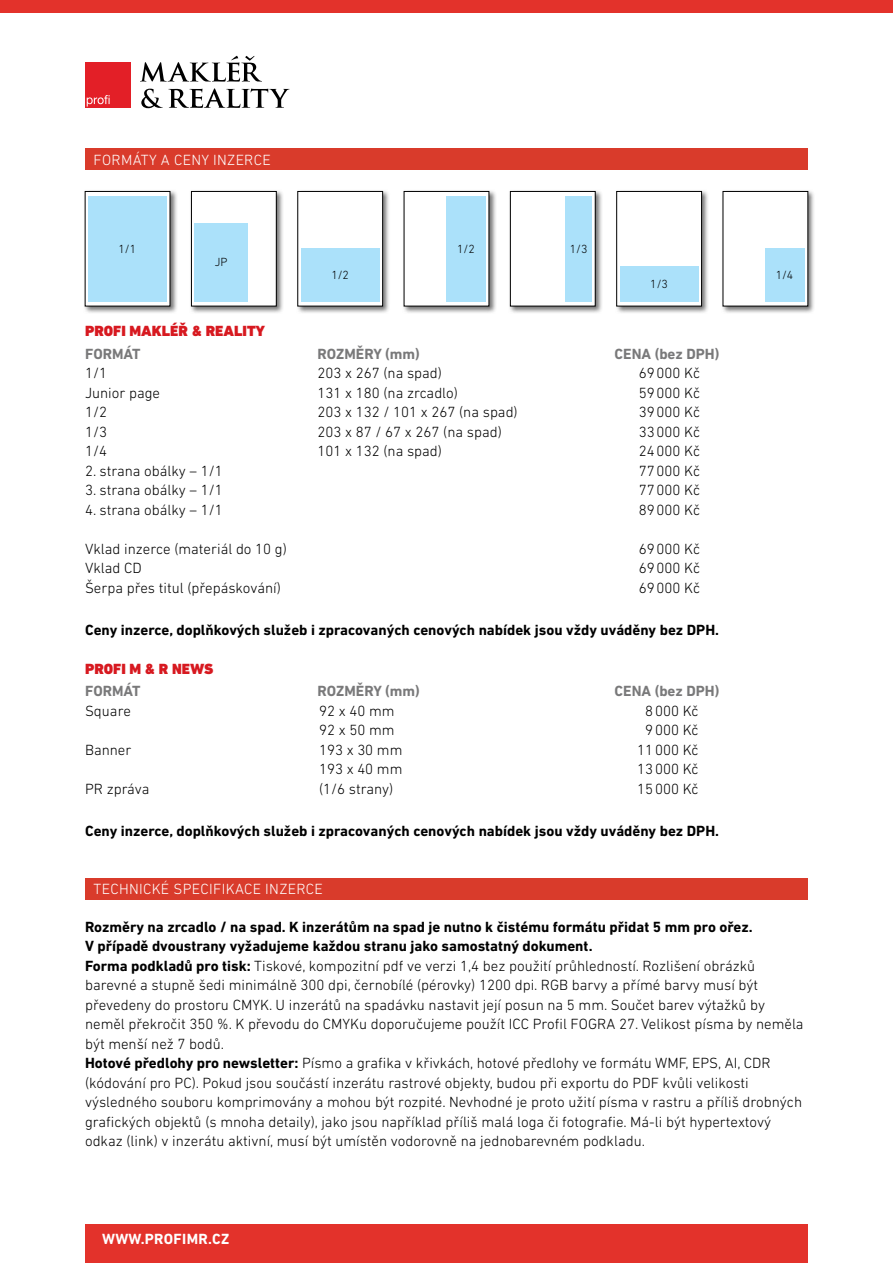
<style>
.page{position:relative;width:893px;height:1263px;background:#fff}
.page>*{position:absolute;margin:0;border:0;box-sizing:border-box;transform-origin:0 0}
.t1{font:300 15px/19.5px "DIN Next LT Pro";color:#000}
.t2{font:700 15px "DIN Next LT Pro";color:#000}
.t3{font:700 15px "DIN Next LT Pro";color:#79797a}
.t4{font:300 15px "DIN Next LT Pro";letter-spacing:.02em;color:#fff}
.t5{font:900 15px "DIN Next LT Pro";color:#d71920}
.t6{font:700 15px "DIN Next LT Pro";letter-spacing:.02em;color:#fff}
.t7{font:300 12px "DIN Next LT Pro";color:#000}
.s1{font-weight:700}
</style>
<div class="page">
<div style="left:85px;top:149px;width:723px;height:21px;background:#d93b2b"></div>
<div style="left:85px;top:878px;width:723px;height:21px;background:#d93b2b"></div>
<div style="left:83px;top:190px;width:95px;height:124px;background:#000;opacity:.55"></div>
<svg style="left:87px;top:193px;width:81px;height:111px"></svg>
<div style="left:88px;top:196px;width:78px;height:105px;background:#abe1fa"></div>
<div style="left:402px;top:190px;width:95px;height:124px;background:#000;opacity:.55"></div>
<div style="left:404px;top:191px;width:85px;height:115px;background:#fff"></div>
<div style="left:296px;top:190px;width:94px;height:124px;background:#000;opacity:.55"></div>
<div style="left:298px;top:191px;width:85px;height:115px;background:#fff"></div>
<div style="left:298px;top:191px;width:85px;height:115px;border:1px solid #000"></div>
<div style="left:446px;top:196px;width:40px;height:105px;background:#abe1fa"></div>
<div style="left:190px;top:190px;width:94px;height:124px;background:#000;opacity:.55"></div>
<div style="left:191px;top:191px;width:85px;height:115px;background:#fff"></div>
<div style="left:191px;top:191px;width:85px;height:115px;border:1px solid #000"></div>
<div style="left:301px;top:248px;width:78px;height:53px;background:#abe1fa"></div>
<div style="left:195px;top:223px;width:53px;height:78px;background:#abe1fa"></div>
<div style="left:509px;top:190px;width:94px;height:124px;background:#000;opacity:.55"></div>
<div style="left:510px;top:191px;width:85px;height:115px;background:#fff"></div>
<div style="left:510px;top:191px;width:85px;height:115px;border:1px solid #000"></div>
<div style="left:721px;top:190px;width:95px;height:124px;background:#000;opacity:.55"></div>
<div style="left:723px;top:191px;width:85px;height:115px;background:#fff"></div>
<div style="left:615px;top:190px;width:94px;height:124px;background:#000;opacity:.55"></div>
<div style="left:617px;top:191px;width:84px;height:115px;background:#fff"></div>
<div style="left:617px;top:191px;width:85px;height:115px;border:1px solid #000"></div>
<div style="left:765px;top:248px;width:39px;height:53px;background:#abe1fa"></div>
<div style="left:620px;top:266px;width:78px;height:35px;background:#abe1fa"></div>
<div style="left:566px;top:196px;width:26px;height:105px;background:#abe1fa"></div>
<div style="left:85px;top:1225px;width:723px;height:38px;background:#e3322b"></div>
<div style="left:0;top:0;width:893px;height:13px;background:#e3322b"></div>
<div style="left:85px;top:62px;width:46px;height:46px;background:#e31f27"></div>
<svg style="left:87px;top:95px;width:23px;height:12px"></svg>
<svg style="left:140px;top:56px;width:122px;height:26px"></svg>
<svg style="left:141px;top:88px;width:148px;height:20px"></svg>
<p class="t4" style="left:94px;top:151px;width:179px">formáty a ceny i nzerce</p>
<p class="t7" style="left:119px;top:242px;width:19px">1/1</p>
<p class="t7" style="left:457px;top:242px;width:19px">1/2</p>
<p class="t7" style="left:331px;top:268px;width:19px">1/2</p>
<p class="t7" style="left:215px;top:255px;width:14px">JP</p>
<p class="t7" style="left:570px;top:242px;width:19px">1/3</p>
<p class="t7" style="left:650px;top:277px;width:19px">1/3</p>
<p class="t5" style="left:85px;top:322px;width:182px">PROFI MAKLÉŘ &amp; REALITY</p>
<p class="t3" style="left:85px;top:345px;width:53px">formát</p>
<p class="t3" style="left:318px;top:345px;width:104px">rozměry (mm)</p>
<p class="t3" style="left:615px;top:345px;width:106px">cena (bez DPH)</p>
<p class="t1" style="left:85px;top:363px;width:24px">1/1</p>
<p class="t1" style="left:318px;top:363px;width:126px">203 x 267 (na spad)</p>
<p class="t1" style="left:639px;top:363px;width:63px">69000 Kč</p>
<p class="t1" style="left:85px;top:383px;width:77px">Junior page</p>
<p class="t1" style="left:318px;top:383px;width:142px">131 x 180 (na zrcadlo)</p>
<p class="t1" style="left:639px;top:383px;width:63px">59000 Kč</p>
<p class="t1" style="left:85px;top:402px;width:24px">1/2</p>
<p class="t1" style="left:318px;top:402px;width:202px">203 x 132 / 101 x 267 (na spad)</p>
<p class="t1" style="left:639px;top:402px;width:63px">39000 Kč</p>
<p class="t1" style="left:85px;top:422px;width:24px">1/3</p>
<p class="t1" style="left:318px;top:422px;width:186px">203 x 87 / 67 x 267 (na spad)</p>
<p class="t1" style="left:639px;top:422px;width:63px">33000 Kč</p>
<p class="t1" style="left:85px;top:441px;width:24px">1/4</p>
<p class="t1" style="left:318px;top:441px;width:126px">101 x 132 (na spad)</p>
<p class="t1" style="left:639px;top:441px;width:63px">24000 Kč</p>
<p class="t1" style="left:85px;top:461px;width:139px">2. strana obálky – 1/1</p>
<p class="t1" style="left:639px;top:461px;width:63px">77000 Kč</p>
<p class="t1" style="left:85px;top:480px;width:139px">3. strana obálky – 1/1</p>
<p class="t1" style="left:639px;top:480px;width:63px">77000 Kč</p>
<p class="t1" style="left:85px;top:500px;width:139px">4. strana obálky – 1/1</p>
<p class="t1" style="left:639px;top:500px;width:63px">89000 Kč</p>
<p class="t1" style="left:85px;top:539px;width:203px">Vklad inzerce (materiál do 10 g)</p>
<p class="t1" style="left:639px;top:539px;width:63px">69000 Kč</p>
<p class="t1" style="left:85px;top:558px;width:52px">Vklad CD</p>
<p class="t1" style="left:639px;top:558px;width:63px">69000 Kč</p>
<p class="t1" style="left:85px;top:578px;width:197px">Šerpa přes titul (přepáskování)</p>
<p class="t1" style="left:639px;top:578px;width:63px">69000 Kč</p>
<p class="t2" style="left:85px;top:621px;width:636px">Ceny inzerce, doplňkových služeb i zpracovaných cenových nabídek jsou vždy uváděny bez DPH.</p>
<p class="t5" style="left:85px;top:660px;width:130px">PROFI M &amp; R NEWS</p>
<p class="t3" style="left:85px;top:682px;width:53px">formát</p>
<p class="t3" style="left:318px;top:682px;width:104px">rozměry (mm)</p>
<p class="t3" style="left:615px;top:682px;width:106px">cena (bez DPH)</p>
<p class="t1" style="left:85px;top:701px;width:47px">Square</p>
<p class="t1" style="left:319px;top:701px;width:77px">92 x 40 mm</p>
<p class="t1" style="left:645px;top:701px;width:55px">8000 Kč</p>
<p class="t1" style="left:319px;top:720px;width:77px">92 x 50 mm</p>
<p class="t1" style="left:645px;top:720px;width:55px">9000 Kč</p>
<p class="t1" style="left:85px;top:740px;width:48px">Banner</p>
<p class="t1" style="left:319px;top:740px;width:85px">193 x 30 mm</p>
<p class="t1" style="left:637px;top:740px;width:63px">11000 Kč</p>
<p class="t1" style="left:319px;top:759px;width:85px">193 x 40 mm</p>
<p class="t1" style="left:637px;top:759px;width:63px">13000 Kč</p>
<p class="t1" style="left:85px;top:779px;width:66px">PR zpráva</p>
<p class="t1" style="left:319px;top:779px;width:76px">(1/6 strany)</p>
<p class="t1" style="left:637px;top:779px;width:63px">15000 Kč</p>
<p class="t2" style="left:85px;top:822px;width:636px">Ceny inzerce, doplňkových služeb i zpracovaných cenových nabídek jsou vždy uváděny bez DPH.</p>
<p class="t4" style="left:94px;top:881px;width:231px">technické speci fikace i nzerce</p>
<p class="t7" style="left:776px;top:268px;width:19px">1/4</p>
<p class="t1" style="left:85px;top:917px;width:682px"><span class="s1">Rozměry na zrcadlo / na spad. K inzerátům na spad je nutno k čistému formátu přidat 5 mm pro ořez.<br>V případě dvoustrany vyžadujeme každou stranu jako samostatný dokument.<br>Forma podkladů pro tisk:</span> Tiskové, kompozitní pdf ve verzi 1,4 bez použití průhledností. Rozlišení obrázků barevné a stupně šedi minimálně 300 dpi, černobílé (pérovky) 1200 dpi. RGB barvy a přímé barvy musí být převedeny do prostoru CMYK. U inzerátů na spadávku nastavit její posun na 5 mm. Součet barev výtažků by neměl překročit 350 %. K převodu do CMYKu doporučujeme použít ICC Profil FOGRA</p>
<p class="t1" style="left:619px;top:1014px;width:186px">27. Velikost písma by neměla</p>
<p class="t1" style="left:85px;top:1034px;width:719px">být menší než 7 bodů.<br><span class="s1">Hotové předlohy pro newsletter:</span> Písmo a grafika v křivkách, hotové předlohy ve formátu WMF, EPS, AI, CDR (kódování pro PC). Pokud jsou součástí inzerátu rastrové objekty, budou při exportu do PDF kvůli velikosti výsledného souboru komprimovány a mohou být rozpité. Nevhodné je proto užití písma v rastru a příliš drobných grafických objektů (s mnoha detaily), jako jsou například příliš malá loga či fotografie. Má-li být hypertextový odkaz (link) v inzerátu aktivní, musí být umístěn vodorovně na jednobarevném podkladu.</p>
<p class="t6" style="left:102px;top:1230px;width:129px">www.profimr.cz</p>
</div>
